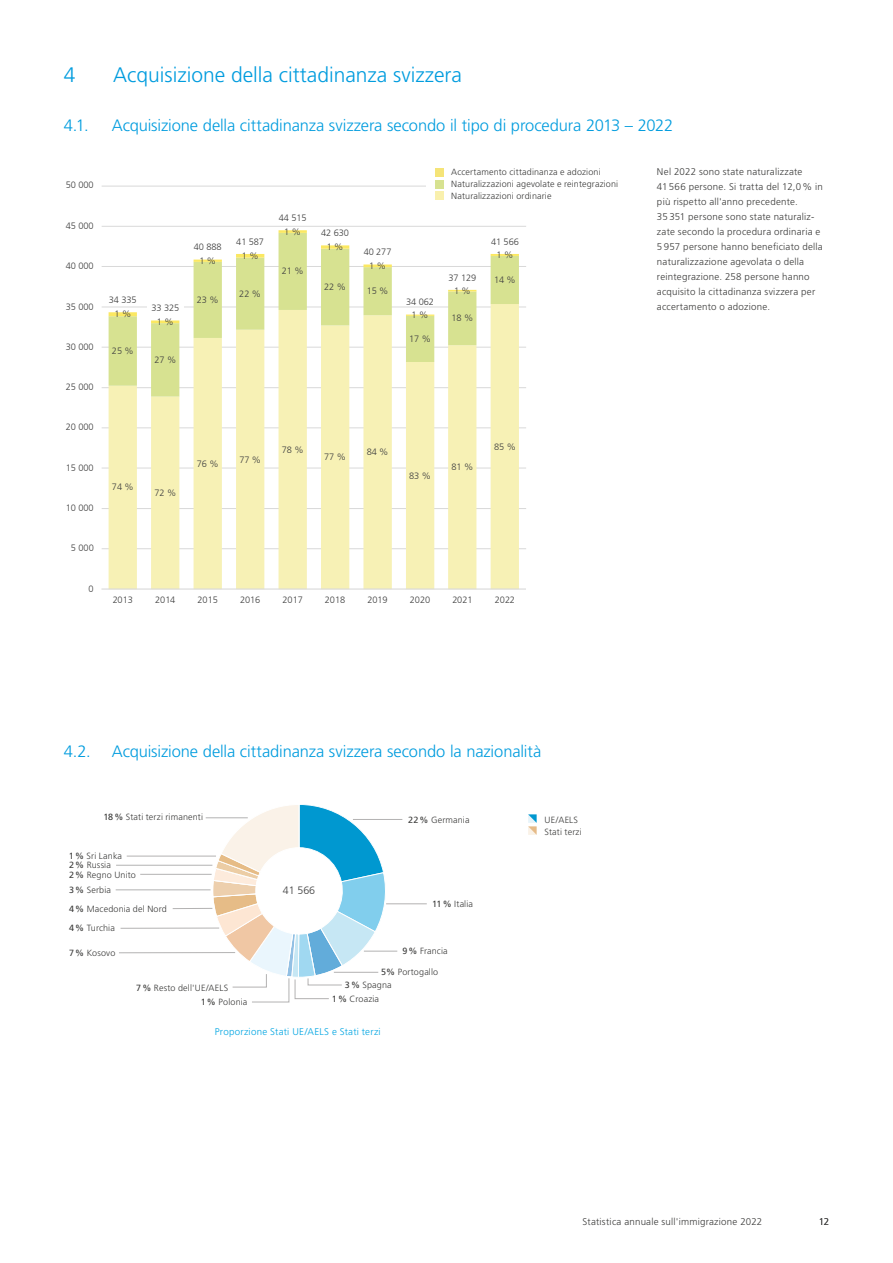
<style>
.page{position:relative;width:893px;height:1263px;background:#fff}
.page>*{position:absolute;margin:0;border:0;box-sizing:border-box;transform-origin:0 0}
.t1{font:300 21px "Frutiger LT Std";color:#009cde}
.t2{font:300 16.5px "Frutiger LT Std";letter-spacing:-.01em;color:#009cde}
.t3{font:300 10.65px "Frutiger LT Com";color:#404040}
.t4{font:300 9.75px/15px "Frutiger LT Std";letter-spacing:.025em;color:#3c3c3b}
.t5{font:300 9.75px "Frutiger LT Std";letter-spacing:.025em;color:#00a5e2}
.t6{font:300 9.15px "Frutiger LT Com";letter-spacing:-.01em;color:#404040}
.t7{font:300 9px/12px "Frutiger LT Std";letter-spacing:.015em;color:#3c3c3b}
.s1{font-weight:400}
</style>
<div class="page">
<hr style="left:102px;top:548px;width:424px;height:1px;background:#d9d9d9">
<hr style="left:102px;top:508px;width:424px;height:1px;background:#d9d9d9">
<hr style="left:102px;top:468px;width:424px;height:1px;background:#d9d9d9">
<hr style="left:102px;top:427px;width:424px;height:1px;background:#d9d9d9">
<hr style="left:102px;top:387px;width:424px;height:1px;background:#d9d9d9">
<hr style="left:102px;top:347px;width:424px;height:1px;background:#d9d9d9">
<hr style="left:102px;top:307px;width:424px;height:1px;background:#d9d9d9">
<hr style="left:102px;top:266px;width:424px;height:1px;background:#d9d9d9">
<hr style="left:102px;top:226px;width:424px;height:1px;background:#d9d9d9">
<hr style="left:102px;top:186px;width:424px;height:1px;background:#d9d9d9">
<svg style="left:109px;top:397px;width:410px;height:191px;fill:#f7f1b5"></svg>
<svg style="left:109px;top:233px;width:410px;height:164px"></svg>
<svg style="left:109px;top:312px;width:28px;height:4px"></svg>
<hr style="left:151px;top:320px;width:28px;height:3px;background:#fbe862">
<hr style="left:194px;top:260px;width:28px;height:2px;background:#fbe862">
<svg style="left:236px;top:254px;width:28px;height:4px"></svg>
<hr style="left:279px;top:230px;width:28px;height:3px;background:#fbe862">
<svg style="left:321px;top:245px;width:28px;height:4px"></svg>
<hr style="left:363px;top:264px;width:29px;height:3px;background:#fbe862">
<svg style="left:406px;top:315px;width:28px;height:1px"></svg>
<svg style="left:448px;top:290px;width:28px;height:1px"></svg>
<hr style="left:491px;top:254px;width:28px;height:2px;background:#fbe862">
<hr style="left:101px;top:588px;width:425px;height:2px;background:#d9d9d9">
<div style="left:147px;top:300px;width:37px;height:16px;background:#fff"></div>
<div style="left:426px;top:167px;width:211px;height:56px;background:#fff"></div>
<div style="left:435px;top:168px;width:8px;height:9px;background:#f5e478"></div>
<div style="left:435px;top:180px;width:8px;height:9px;background:#d7e291"></div>
<div style="left:435px;top:191px;width:8px;height:8px;background:#f9f0ad"></div>
<svg style="left:528px;top:814px;width:9px;height:21px"></svg>
<svg style="left:116px;top:864px;width:73px;height:1px"></svg>
<hr style="left:173px;top:908px;width:39px;height:1px;background:#b3b2b2">
<hr style="left:121px;top:928px;width:98px;height:1px;background:#b3b2b2">
<hr style="left:119px;top:952px;width:116px;height:1px;background:#b3b2b2">
<hr style="left:140px;top:874px;width:72px;height:1px;background:#b3b2b2">
<hr style="left:116px;top:889px;width:95px;height:1px;background:#b3b2b2">
<hr style="left:116px;top:865px;width:96px;height:1px;background:#b3b2b2">
<hr style="left:127px;top:856px;width:89px;height:1px;background:#b3b2b2">
<hr style="left:353px;top:819px;width:49px;height:1px;background:#b3b2b2">
<hr style="left:206px;top:817px;width:42px;height:1px;background:#b3b2b2">
<hr style="left:386px;top:903px;width:41px;height:1px;background:#b3b2b2">
<hr style="left:364px;top:951px;width:33px;height:1px;background:#b3b2b2">
<svg style="left:212px;top:804px;width:176px;height:198px"></svg>
<h1 class="t1" style="left:64px;top:62px;width:13px">4</h1>
<h1 class="t1" style="left:113px;top:62px;width:350px">Acquisizione della cittadinanza svizzera</h1>
<h2 class="t2" style="left:64px;top:116px;width:26px">4.1.</h2>
<h2 class="t2" style="left:112px;top:116px;width:563px">Acquisizione della cittadinanza svizzera secondo il tipo di procedura 2013 – 2022</h2>
<p class="t6" style="left:66px;top:180px;width:29px">50 000</p>
<p class="t6" style="left:66px;top:220px;width:29px">45 000</p>
<p class="t6" style="left:66px;top:261px;width:29px">40 000</p>
<p class="t6" style="left:66px;top:301px;width:29px">35 000</p>
<p class="t6" style="left:66px;top:341px;width:29px">30 000</p>
<p class="t6" style="left:66px;top:381px;width:29px">25 000</p>
<p class="t6" style="left:66px;top:422px;width:29px">20 000</p>
<p class="t6" style="left:66px;top:462px;width:29px">15 000</p>
<p class="t6" style="left:66px;top:503px;width:29px">10 000</p>
<p class="t6" style="left:71px;top:543px;width:24px">5 000</p>
<p class="t6" style="left:89px;top:583px;width:7px">0</p>
<p class="t6" style="left:109px;top:295px;width:29px">34 335</p>
<p class="t6" style="left:114px;top:309px;width:18px">1 %</p>
<p class="t6" style="left:112px;top:346px;width:23px">25 %</p>
<p class="t6" style="left:151px;top:303px;width:29px">33 325</p>
<p class="t6" style="left:157px;top:316px;width:18px">1 %</p>
<p class="t6" style="left:154px;top:354px;width:23px">27 %</p>
<p class="t6" style="left:194px;top:242px;width:29px">40 888</p>
<p class="t6" style="left:199px;top:255px;width:18px">1 %</p>
<p class="t6" style="left:197px;top:294px;width:23px">23 %</p>
<p class="t6" style="left:236px;top:236px;width:29px">41 587</p>
<p class="t6" style="left:242px;top:250px;width:18px">1 %</p>
<p class="t6" style="left:239px;top:288px;width:23px">22 %</p>
<p class="t6" style="left:279px;top:213px;width:29px">44 515</p>
<p class="t6" style="left:284px;top:226px;width:18px">1 %</p>
<p class="t6" style="left:282px;top:266px;width:23px">21 %</p>
<p class="t6" style="left:321px;top:228px;width:29px">42 630</p>
<p class="t6" style="left:327px;top:242px;width:18px">1 %</p>
<p class="t6" style="left:324px;top:282px;width:23px">22 %</p>
<p class="t6" style="left:364px;top:247px;width:29px">40 277</p>
<p class="t6" style="left:369px;top:260px;width:18px">1 %</p>
<p class="t6" style="left:367px;top:286px;width:23px">15 %</p>
<p class="t6" style="left:406px;top:297px;width:29px">34 062</p>
<p class="t6" style="left:412px;top:310px;width:18px">1 %</p>
<p class="t6" style="left:409px;top:334px;width:23px">17 %</p>
<p class="t7" style="left:451px;top:166px;width:168px">Accertamento cittadinanza e adozioni<br>Naturalizzazioni agevolate e reintegrazioni<br>Naturalizzazioni ordinarie</p>
<p class="t6" style="left:491px;top:236px;width:29px">41 566</p>
<p class="t6" style="left:449px;top:272px;width:29px">37 129</p>
<p class="t6" style="left:454px;top:285px;width:18px">1 %</p>
<p class="t6" style="left:452px;top:313px;width:23px">18 %</p>
<p class="t6" style="left:497px;top:250px;width:18px">1 %</p>
<p class="t6" style="left:494px;top:275px;width:23px">14 %</p>
<p class="t6" style="left:112px;top:482px;width:23px">74 %</p>
<p class="t6" style="left:154px;top:487px;width:23px">72 %</p>
<p class="t6" style="left:197px;top:458px;width:23px">76 %</p>
<p class="t6" style="left:239px;top:454px;width:23px">77 %</p>
<p class="t6" style="left:282px;top:444px;width:23px">78 %</p>
<p class="t6" style="left:324px;top:452px;width:23px">77 %</p>
<p class="t6" style="left:367px;top:447px;width:23px">84 %</p>
<p class="t6" style="left:409px;top:470px;width:23px">83 %</p>
<p class="t6" style="left:452px;top:462px;width:23px">81 %</p>
<p class="t6" style="left:494px;top:441px;width:23px">85 %</p>
<p class="t6" style="left:113px;top:594px;width:22px">2013</p>
<p class="t6" style="left:155px;top:594px;width:22px">2014</p>
<p class="t6" style="left:198px;top:594px;width:22px">2015</p>
<p class="t6" style="left:240px;top:594px;width:22px">2016</p>
<p class="t6" style="left:283px;top:594px;width:22px">2017</p>
<p class="t6" style="left:325px;top:594px;width:22px">2018</p>
<p class="t6" style="left:367px;top:594px;width:22px">2019</p>
<p class="t6" style="left:410px;top:594px;width:22px">2020</p>
<p class="t6" style="left:452px;top:594px;width:22px">2021</p>
<p class="t6" style="left:495px;top:594px;width:22px">2022</p>
<p class="t4" style="left:657px;top:165px;width:168px">Nel 2022 sono state naturalizzate<br>41 566 persone. Si tratta del 12,0 % in più rispetto all'anno precedente.<br>35 351 persone sono state naturaliz&shy;zate secondo la procedura ordinaria e 5 957 persone hanno beneficiato della naturalizzazione agevolata o della reintegrazione. 258 persone hanno acquisito la cittadinanza svizzera per accertamento o adozione.</p>
<h2 class="t2" style="left:64px;top:742px;width:29px">4.2.</h2>
<h2 class="t2" style="left:112px;top:742px;width:431px">Acquisizione della cittadinanza svizzera secondo la nazionalità</h2>
<p class="t7" style="left:103px;top:811px;width:101px"><span class="s1">18 %</span> Stati terzi rimanenti</p>
<p class="t7" style="left:69px;top:847px;width:68px;line-height:18.5px"><span class="s1">1 %</span> Sri Lanka<br><span class="s1">2 %</span> Regno Unito</p>
<p class="t7" style="left:69px;top:899px;width:99px;line-height:19.6px"><span class="s1">4 %</span> Macedonia del Nord<br><span class="s1">4 %</span> Turchia</p>
<p class="t7" style="left:69px;top:947px;width:48px"><span class="s1">7 %</span> Kosovo</p>
<p class="t7" style="left:69px;top:859px;width:43px"><span class="s1">2 %</span> Russia</p>
<p class="t7" style="left:69px;top:884px;width:43px"><span class="s1">3 %</span> Serbia</p>
<p class="t3" style="left:283px;top:884px;width:34px">41 566</p>
<p class="t7" style="left:408px;top:814px;width:63px"><span class="s1">22 %</span> Germania</p>
<p class="t7" style="left:432px;top:898px;width:42px"><span class="s1">11 %</span> Italia</p>
<p class="t7" style="left:402px;top:945px;width:47px"><span class="s1">9 %</span> Francia</p>
<p class="t7" style="left:381px;top:966px;width:58px"><span class="s1">5%</span> Portogallo</p>
<p class="t7" style="left:136px;top:982px;width:94px"><span class="s1">7 %</span> Resto dell'UE/AELS</p>
<p class="t7" style="left:345px;top:979px;width:48px"><span class="s1">3 %</span> Spagna</p>
<p class="t7" style="left:201px;top:995px;width:48px"><span class="s1">1 %</span> Polonia</p>
<p class="t7" style="left:332px;top:992px;width:49px"><span class="s1">1 %</span> Croazia</p>
<p class="t5" style="left:215px;top:1026px;width:167px">Proporzione Stati UE/AELS e Stati terzi</p>
<p class="t7" style="left:545px;top:814px;width:39px">UE/AELS<br>Stati terzi</p>
<p class="t4" style="left:583px;top:1215px;width:181px">Statistica annuale sull'immigrazione 2022</p>
<p class="t4" style="left:819px;top:1215px;width:12px">12</p>
</div>
